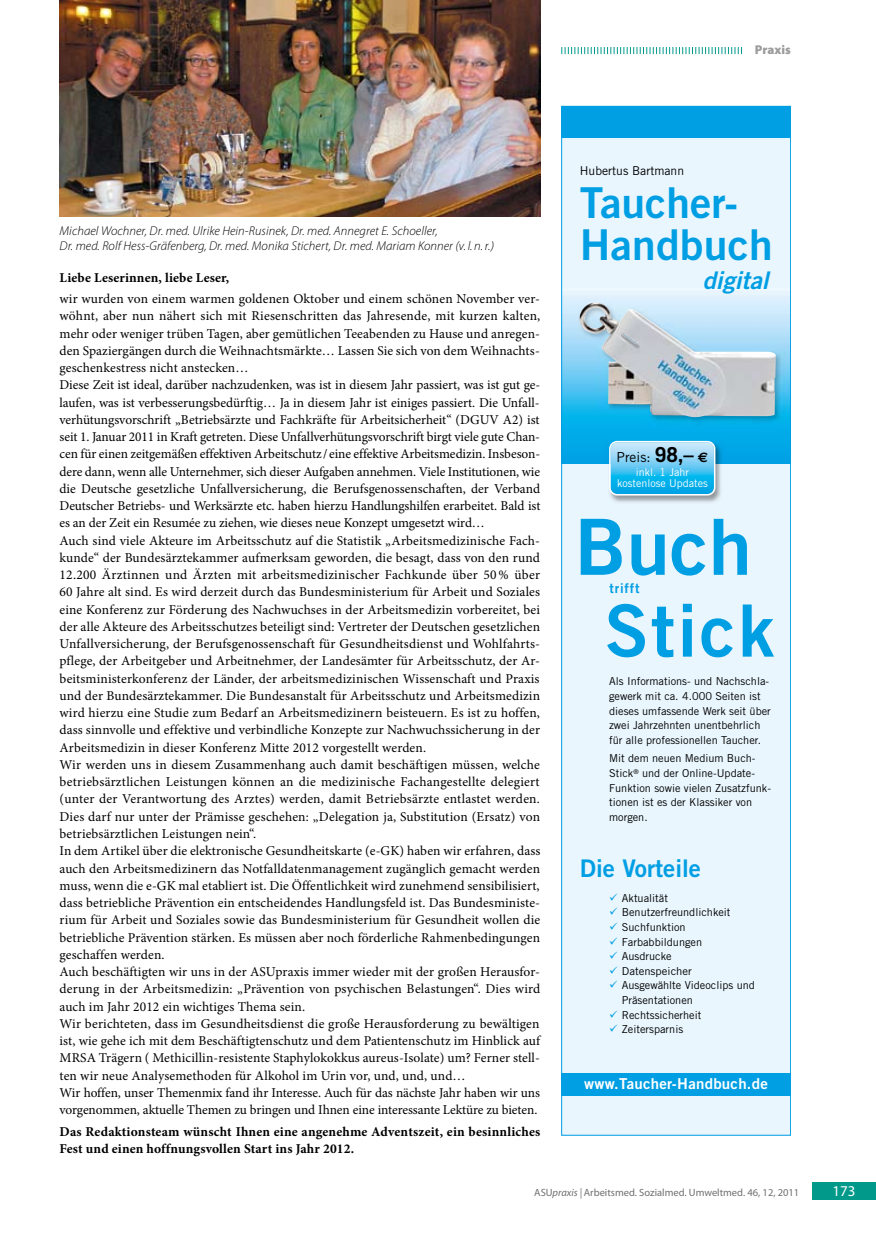
<style>
.page{position:relative;width:876px;height:1242px;background:#fff}
.page>*{position:absolute;margin:0;border:0;box-sizing:border-box;transform-origin:0 0}
.t1{font:77.55px "Trade Gothic LT Std Bd 2";color:#009ee3}
.t2{font:72.15px "Trade Gothic LT Std Bd 2";letter-spacing:.03em;color:#009ee3}
.t3{font:42.6px/42.6px "Trade Gothic LT Std Bd 2";letter-spacing:.005em;color:#009ee3}
.t4{font:24.3px "Trade Gothic LT Std Bd 2";color:#009ee3}
.t5{font:24.3px "Trade Gothic LT Std Bd 2 Obl";color:#009ee3}
.t6{font:15px "Trade Gothic LT Std Bd 2";letter-spacing:.015em;color:#fff}
.t7{font:15px "Myriad Pro";color:#fff}
.t8{font:13.8px "Trade Gothic LT Std";color:#000}
.t9{font:13.5px/17.2px "Minion Pro";letter-spacing:.005em;color:#000}
.t10{font:700 13.5px/17.2px "Minion Pro";letter-spacing:.01em;color:#000}
.t11{font:13.35px "Trade Gothic LT Std Bd 2";letter-spacing:.06em;color:#009ee3}
.t12{font:italic 300 12.75px/15px "Myriad Pro";letter-spacing:.005em;color:#000}
.t13{font:900 12.75px "Myriad Pro";color:#9c9c9c}
.t14{font:12.15px "Trade Gothic LT Std";color:#000}
.t15{font:10.95px/14.5px "Trade Gothic LT Std";color:#000}
.t16{font:10.65px/11.6px "Trade Gothic LT Std";color:#fff;text-align:center}
.t17{font:10.5px "Myriad Pro";color:#6f6f6e}
.s1{font-weight:700;font-size:20.7px}
.s2{font-family:"Euro Sans";font-weight:700}
.s3{font-style:italic}
</style>
<div class="page">
<div style="left:812px;top:1182px;width:64px;height:17px;background:#00998a"></div>
<div style="left:561px;top:106px;width:230px;height:1029px;background:#e9f6fe"></div>
<div style="left:561px;top:289px;width:230px;height:174px;background:#00aae8"></div>
<img style="left:563px;top:289px;width:226px;height:138px">
<img style="left:579px;top:302px;width:197px;height:115px">
<div style="left:561px;top:1073px;width:230px;height:23px;background:#009ee3"></div>
<div style="left:561px;top:106px;width:230px;height:32px;background:#009ee3"></div>
<img style="left:604px;top:440px;width:122px;height:63px">
<svg style="left:609px;top:441px;width:106px;height:54px;background:#60c8f1"></svg>
<div style="left:561px;top:106px;width:230px;height:1029px;border:1px solid #009ee3"></div>
<svg style="left:561px;top:47px;width:181px;height:7px"></svg>
<img style="left:60px;top:0;width:480px;height:216px">
<p class="t13" style="left:755px;top:41px;width:37px">Praxis</p>
<p class="t12" style="left:60px;top:223px;width:436px">Michael Wochner, Dr. med. Ulrike Hein-Rusinek, Dr. med. Annegret E. Schoeller,<br>Dr. med. Rolf Hess-Gräfenberg, Dr. med. Monika Stichert, Dr. med. Mariam Konner (v. l. n.r.)</p>
<p class="t10" style="left:60px;top:268px;width:171px">Liebe Leserinnen, liebe Leser,</p>
<p class="t9" style="left:60px;top:290px;width:482px">wir wurden von einem warmen goldenen Oktober und einem schönen November ver&shy;wöhnt, aber nun nähert sich mit Riesenschritten das Jahresende, mit kurzen kalten, mehr oder weniger trüben Tagen, aber gemütlichen Teeabenden zu Hause und anregen&shy;den Spaziergängen durch die Weihnachtsmärkte… Lassen Sie sich von dem Weihnachts&shy;geschenkestress nicht anstecken…<br>Diese Zeit ist ideal, darüber nachzudenken, was ist in diesem Jahr passiert, was ist gut ge&shy;laufen, was ist verbesserungsbedürftig… Ja in diesem Jahr ist einiges passiert. Die Unfall&shy;verhütungsvorschrift „Betriebsärzte und Fachkräfte für Arbeitsicherheit“ (DGUV A2) ist seit 1. Januar 2011 in Kraft getreten. Diese Unfallverhütungsvorschrift birgt viele gute Chan&shy;cen für einen zeitgemäßen effektiven Arbeitschutz/ eine effektive Arbeitsmedizin. Insbeson&shy;dere dann, wenn alle Unternehmer, sich dieser Aufgaben annehmen. Viele Institutionen, wie die Deutsche gesetzliche Unfallversicherung, die Berufsgenossenschaften, der Verband Deutscher Betriebs- und Werksärzte etc. haben hierzu Handlungshilfen erarbeitet. Bald ist es an der Zeit ein Resumée zu ziehen, wie dieses neue Konzept umgesetzt wird…<br>Auch sind viele Akteure im Arbeitsschutz auf die Statistik „Arbeitsmedizinische Fach&shy;kunde“ der Bundesärztekammer aufmerksam geworden, die besagt, dass von den rund 12.200 Ärztinnen und Ärzten mit arbeitsmedizinischer Fachkunde über 50% über 60 Jahre alt sind. Es wird derzeit durch das Bundesministerium für Arbeit und Soziales eine Konferenz zur Förderung des Nachwuchses in der Arbeitsmedizin vorbereitet, bei der alle Akteure des Arbeitsschutzes beteiligt sind: Vertreter der Deutschen gesetzlichen Unfallversicherung, der Berufsgenossenschaft für Gesundheitsdienst und Wohlfahrts&shy;pflege, der Arbeitgeber und Arbeitnehmer, der Landesämter für Arbeitsschutz, der Ar&shy;beitsministerkonferenz der Länder, der arbeitsmedizinischen Wissenschaft und Praxis und der Bundesärztekammer. Die Bundesanstalt für Arbeitsschutz und Arbeitsmedizin wird hierzu eine Studie zum Bedarf an Arbeitsmedizinern beisteuern. Es ist zu hoffen, dass sinnvolle und effektive und verbindliche Konzepte zur Nachwuchssicherung in der Arbeitsmedizin in dieser Konferenz Mitte 2012 vorgestellt werden.<br>Wir werden uns in diesem Zusammenhang auch damit beschäftigen müssen, welche betriebsärztlichen Leistungen können an die medizinische Fachangestellte delegiert (unter der Verantwortung des Arztes) werden, damit Betriebsärzte entlastet werden.<br>Dies darf nur unter der Prämisse geschehen: „Delegation ja, Substitution (Ersatz) von betriebsärztlichen Leistungen nein“.<br>In dem Artikel über die elektronische Gesundheitskarte (e-GK) haben wir erfahren, dass auch den Arbeitsmedizinern das Notfalldatenmanagement zugänglich gemacht werden muss, wenn die e-GK mal etabliert ist. Die Öffentlichkeit wird zunehmend sensibilisiert, dass betriebliche Prävention ein entscheidendes Handlungsfeld ist. Das Bundesministe&shy;rium für Arbeit und Soziales sowie das Bundesministerium für Gesundheit wollen die betriebliche Prävention stärken. Es müssen aber noch förderliche Rahmenbedingungen geschaffen werden.<br>Auch beschäftigten wir uns in der ASUpraxis immer wieder mit der großen Herausfor&shy;derung in der Arbeitsmedizin: „Prävention von psychischen Belastungen“. Dies wird auch im Jahr 2012 ein wichtiges Thema sein.<br>Wir berichteten, dass im Gesundheitsdienst die große Herausforderung zu bewältigen ist, wie gehe ich mit dem Beschäftigtenschutz und dem Patientenschutz im Hinblick auf MRSA Trägern ( Methicillin-resistente Staphylokokkus aureus-Isolate) um? Ferner stell&shy;ten wir neue Analysemethoden für Alkohol im Urin vor, und, und, und…<br>Wir hoffen, unser Themenmix fand ihr Interesse. Auch für das nächste Jahr haben wir uns vorgenommen, aktuelle Themen zu bringen und Ihnen eine interessante Lektüre zu bieten.</p>
<p class="t10" style="left:60px;top:1122px;width:482px">Das Redaktionsteam wünscht Ihnen eine angenehme Adventszeit, ein besinnliches<br>Fest und einen hoffnungsvollen Start ins Jahr 2012.</p>
<p class="t14" style="left:580px;top:163px;width:106px">Hubertus Bartmann</p>
<h3 class="t3" style="left:580px;top:180px;width:194px">Taucher-<br>Handbuch</h3>
<h3 class="t5" style="left:702px;top:266px;width:68px">digital</h3>
<p class="t8" style="left:617px;top:449px;width:93px">Preis: <span class="s1">98,–</span> <span class="s2">€</span></p>
<p class="t16" style="left:617px;top:466px;width:92px">inkl. 1 Jahr kostenlose Updates</p>
<h1 class="t1" style="left:575px;top:499px;width:179px">Buch</h1>
<p class="t11" style="left:609px;top:580px;width:32px">trifft</p>
<h2 class="t2" style="left:605px;top:586px;width:171px">Stick</h2>
<p class="t15" style="left:609px;top:674px;width:163px">Als Informations- und Nachschla&shy;gewerk mit ca. 4.000 Seiten ist dieses umfassende Werk seit über zwei Jahrzehnten unentbehrlich für alle professionellen Taucher.</p>
<p class="t15" style="left:609px;top:751px;width:163px">Mit dem neuen Medium Buch-<br>Stick<sup>®</sup> und der Online-Update-<br>Funktion sowie vielen Zusatzfunk&shy;tionen ist es der Klassiker von morgen.</p>
<h3 class="t4" style="left:580px;top:853px;width:123px">Die Vorteile</h3>
<p class="t15" style="left:622px;top:890px;width:135px">Aktualität<br>Benutzerfreundlichkeit<br>Suchfunktion<br>Farbabbildungen<br>Ausdrucke<br>Datenspeicher<br>Ausgewählte Videoclips und<br>Präsentationen<br>Rechtssicherheit<br>Zeitersparnis</p>
<p class="t6" style="left:584px;top:1074px;width:185px">www.Taucher-Handbuch.de</p>
<p class="t17" style="left:534px;top:1186px;width:267px">ASU<span class="s3">praxis |</span> Arbeitsmed. Sozialmed. Umweltmed. 46, 12, 2011</p>
<p class="t7" style="left:832px;top:1181px;width:25px">173</p>
</div>
